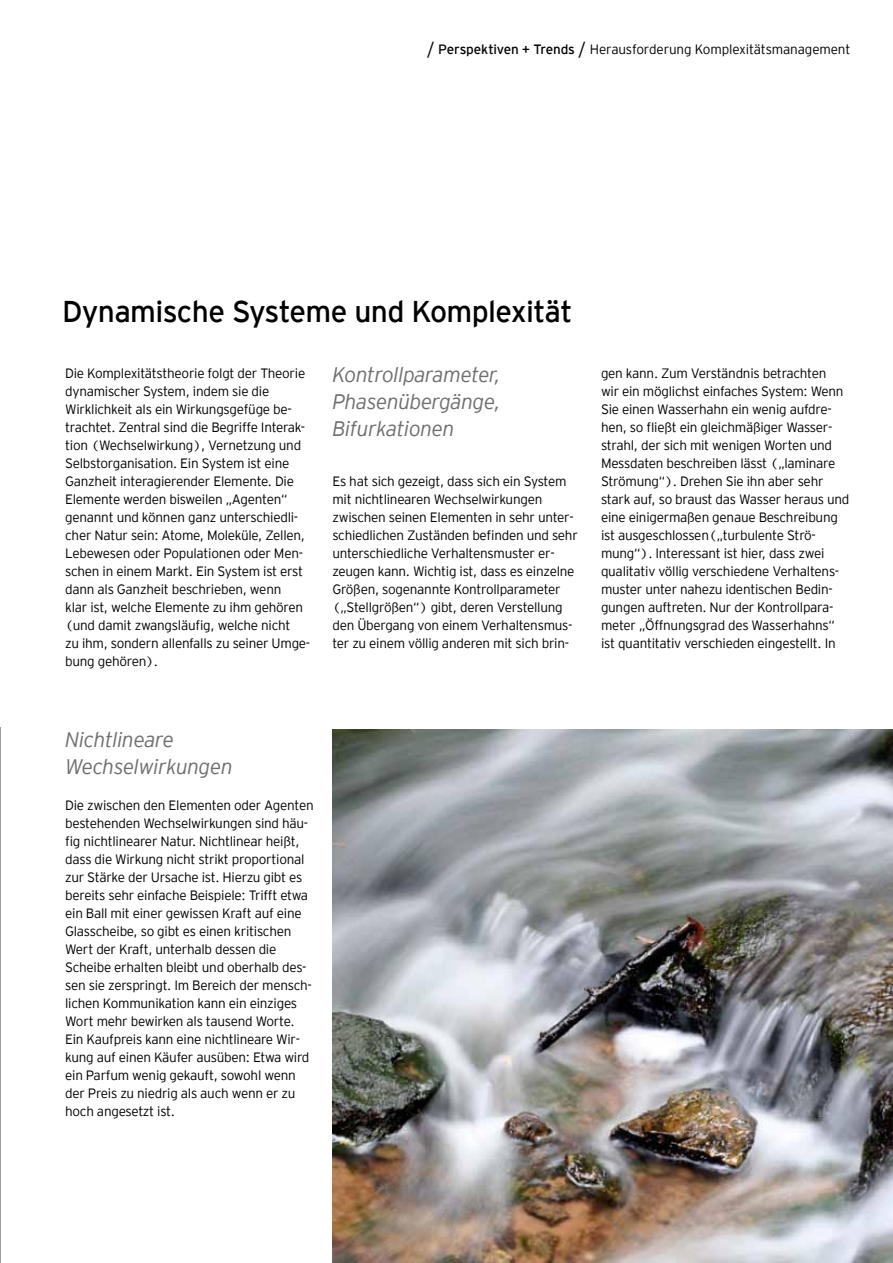
<style>
.page{position:relative;width:893px;height:1263px;background:#fff}
.page>*{position:absolute;margin:0;border:0;box-sizing:border-box;transform-origin:0 0}
.t1{font:30px "EY Interstate";letter-spacing:-.02em;color:#000}
.t2{font:italic 300 21px/27px "EY Interstate";letter-spacing:-.02em;color:#6f6f6e}
.t3{font:300 13.5px/18px "EY Interstate";letter-spacing:-.02em;color:#000}
.s1{font-size:18px}
.s2{font-weight:400}
</style>
<div class="page">
<hr style="left:0;top:727px;width:1px;height:536px;background:#9c9d9d">
<img style="left:332px;top:729px;width:561px;height:534px">
<p class="t3" style="left:427px;top:40px;width:425px"><span class="s1">/</span> <span class="s2">Perspektiven + Trends</span> <span class="s1">/</span> Herausforderung Komplexitätsmanagement</p>
<h1 class="t1" style="left:62px;top:294px;width:512px">Dynamische Systeme und Komplexität</h1>
<h2 class="t2" style="left:332px;top:360px;width:170px;text-align:justify">Kontrollparameter, Phasenübergänge, Bifurkationen</h2>
<p class="t3" style="left:332px;top:472px;width:247px">Es hat sich gezeigt, dass sich ein System mit nichtlinearen Wechselwirkungen zwischen seinen Elementen in sehr unter&shy;schiedlichen Zuständen befinden und sehr unterschiedliche Verhaltensmuster er&shy;zeugen kann. Wichtig ist, dass es einzelne Größen, sogenannte Kontrollparameter („Stellgrößen“) gibt, deren Verstellung den Übergang von einem Verhaltensmus&shy;ter zu einem völlig anderen mit sich brin-</p>
<p class="t3" style="left:65px;top:364px;width:247px">Die Komplexitätstheorie folgt der Theorie dynamischer System, indem sie die Wirklichkeit als ein Wirkungsgefüge be&shy;trachtet. Zentral sind die Begriffe Interak&shy;tion (Wechselwirkung), Vernetzung und Selbstorganisation. Ein System ist eine Ganzheit interagierender Elemente. Die Elemente werden bisweilen „Agenten“ genannt und können ganz unterschiedli&shy;cher Natur sein: Atome, Moleküle, Zellen, Lebewesen oder Populationen oder Men&shy;schen in einem Markt. Ein System ist erst dann als Ganzheit beschrieben, wenn<br>klar ist, welche Elemente zu ihm gehören (und damit zwangsläufig, welche nicht<br>zu ihm, sondern allenfalls zu seiner Umge&shy;bung gehören).</p>
<p class="t3" style="left:601px;top:364px;width:250px">gen kann. Zum Verständnis betrachten<br>wir ein möglichst einfaches System: Wenn Sie einen Wasserhahn ein wenig aufdre&shy;hen, so fließt ein gleichmäßiger Wasser&shy;strahl, der sich mit wenigen Worten und Messdaten beschreiben lässt („laminare Strömung“). Drehen Sie ihn aber sehr stark auf, so braust das Wasser heraus und eine einigermaßen genaue Beschreibung ist ausgeschlossen(„turbulente Strö&shy;mung“). Interessant ist hier, dass zwei qualitativ völlig verschiedene Verhaltens&shy;muster unter nahezu identischen Bedin&shy;gungen auftreten. Nur der Kontrollpara&shy;meter „Öffnungsgrad des Wasserhahns“ ist quantitativ verschieden eingestellt. In</p>
<h2 class="t2" style="left:65px;top:725px;width:169px">Nichtlineare<br>Wechselwirkungen</h2>
<p class="t3" style="left:65px;top:796px;width:250px">Die zwischen den Elementen oder Agenten bestehenden Wechselwirkungen sind häu&shy;fig nichtlinearer Natur. Nichtlinear heißt, dass die Wirkung nicht strikt proportional zur Stärke der Ursache ist. Hierzu gibt es bereits sehr einfache Beispiele: Trifft etwa ein Ball mit einer gewissen Kraft auf eine Glasscheibe, so gibt es einen kritischen Wert der Kraft, unterhalb dessen die Scheibe erhalten bleibt und oberhalb des&shy;sen sie zerspringt. Im Bereich der mensch&shy;lichen Kommunikation kann ein einziges Wort mehr bewirken als tausend Worte.<br>Ein Kaufpreis kann eine nichtlineare Wir&shy;kung auf einen Käufer ausüben: Etwa wird ein Parfum wenig gekauft, sowohl wenn der Preis zu niedrig als auch wenn er zu hoch angesetzt ist.</p>
</div>
